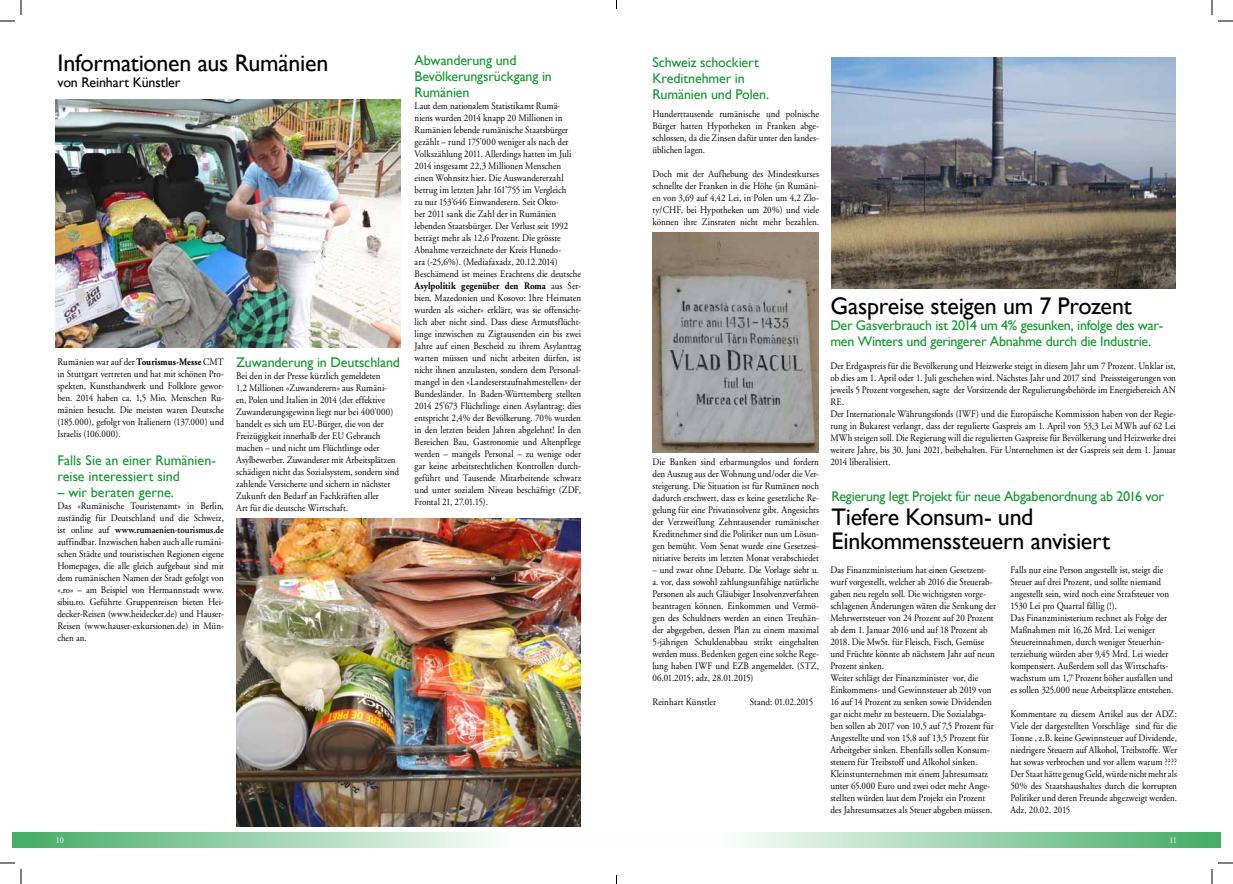
<style>
.page{position:relative;width:1233px;height:884px;background:#fff}
.page>*{position:absolute;margin:0;border:0;box-sizing:border-box;transform-origin:0 0}
.t1{font:24px/24px "Gill Sans";letter-spacing:-.015em;color:#000}
.t2{font:14px/16px "Gill Sans";letter-spacing:-.015em;color:#0e982c}
.t3{font:14px "Gill Sans";letter-spacing:-.01em;color:#000}
.t4{font:14px "Gill Sans";letter-spacing:.005em;color:#0e982c}
.t5{font:10px/12px "Adobe Garamond";color:#000;text-align:justify;scale:.9 1}
.t6{font:9px "Adobe Garamond";color:#fff;scale:.9 1}
.s1{font-weight:700}
.s2{font-weight:600}
</style>
<div class="page">
<svg style="left:12px;top:832px;width:479px;height:15px;background:#9bd2ad"></svg>
<svg style="left:743px;top:832px;width:477px;height:15px;background:#9cd2ad"></svg>
<img style="left:56px;top:99px;width:344px;height:248px">
<img style="left:236px;top:518px;width:344px;height:309px">
<img style="left:831px;top:57px;width:345px;height:231px">
<img style="left:652px;top:233px;width:167px;height:220px">
<svg style="left:1218px;top:20px;width:15px;height:2px"></svg>
<svg style="left:1218px;top:862px;width:15px;height:2px"></svg>
<svg style="left:0;top:0;width:22px;height:22px"></svg>
<svg style="left:0;top:862px;width:22px;height:22px"></svg>
<svg style="left:1211px;top:0;width:1px;height:15px"></svg>
<svg style="left:1211px;top:869px;width:1px;height:15px"></svg>
<h1 class="t1" style="left:58px;top:51px;width:272px">Informationen aus Rumänien</h1>
<h2 class="t3" style="left:58px;top:74px;width:124px">von Reinhart Künstler</h2>
<p class="t5" style="left:57px;top:356px;width:186px">Rumänien war auf der <span class="s1">Tourismus-Messe</span> CMT in Stuttgart vertreten und hat mit schönen Pro&shy;spekten, Kunsthandwerk und Folklore gewor&shy;ben. 2014 haben ca. 1,5 Mio. Menschen Ru&shy;mänien besucht. Die meisten waren Deutsche (185.000), gefolgt von Italienern (137.000) und Israelis (106.000).</p>
<h2 class="t2" style="left:57px;top:452px;width:160px">Falls Sie an einer Rumänien&shy;reise interessiert sind</h2>
<h2 class="t4" style="left:57px;top:484px;width:118px">– wir beraten gerne.</h2>
<p class="t5" style="left:57px;top:500px;width:186px">Das «Rumänische Touristenamt» in Berlin, zuständig für Deutschland und die Schweiz, ist online auf <span class="s2">www.rumaenien-tourismus.de </span>auffindbar. Inzwischen haben auch alle rumäni&shy;schen Städte und touristischen Regionen eigene Homepages, die alle gleich aufgebaut sind mit dem rumänischen Namen der Stadt gefolgt von «.ro» – am Beispiel von Hermannstadt www. sibiu.ro. Geführte Gruppenreisen bieten Hei&shy;decker-Reisen (www.heidecker.de) und Hauser-Reisen (www.hauser-exkursionen.de) in Mün&shy;chen an.</p>
<h2 class="t2" style="left:236px;top:355px;width:165px">Zuwanderung in Deutschland</h2>
<p class="t5" style="left:236px;top:370px;width:183px;text-align:left">Bei den in der Presse kürzlich gemeldeten<br>1,2 Millionen «Zuwanderern» aus Rumäni&shy;en, Polen und Italien in 2014 (der effektive Zuwanderungsgewinn liegt nur bei 400’000) handelt es sich um EU-Bürger, die von der Freizügigkeit innerhalb der EU Gebrauch machen – und nicht um Flüchtlinge oder Asylbewerber. Zuwanderer mit Arbeitsplätzen schädigen nicht das Sozialsystem, sondern sind zahlende Versicherte und sichern in nächster Zukunft den Bedarf an Fachkräften aller<br>Art für die deutsche Wirtschaft.</p>
<h2 class="t2" style="left:414px;top:53px;width:139px">Abwanderung und<br>Bevölkerungsrückgang in<br>Rumänien</h2>
<p class="t5" style="left:414px;top:100px;width:186px;text-align:left">Laut dem nationalem Statistikamt Rumä-<br>niens wurden 2014 knapp 20 Millionen in Rumänien lebende rumänische Staatsbürger gezählt – rund 175’000 weniger als nach der Volkszählung 2011. Allerdings hatten im Juli 2014 insgesamt 22,3 Millionen Menschen einen Wohnsitz hier. Die Auswandererzahl betrug im letzten Jahr 161’755 im Vergleich<br>zu nur 153’646 Einwanderern. Seit Okto-<br>ber 2011 sank die Zahl der in Rumänien lebenden Staatsbürger. Der Verlust seit 1992 beträgt mehr als 12,6 Prozent. Die grösste Abnahme verzeichnete der Kreis Hunedo-<br>ara (-25,6%). (Mediafaxadz, 20.12.2014)<br>Beschämend ist meines Erachtens die deutsche <span class="s1">Asylpolitik gegenüber den Roma</span> aus Ser&shy;bien, Mazedonien und Kosovo: Ihre Heimaten wurden als «sicher» erklärt, was sie offensicht&shy;lich aber nicht sind. Dass diese Armutsflücht&shy;linge inzwischen zu Zigtausenden ein bis zwei Jahre auf einen Bescheid zu ihrem Asylantrag warten müssen und nicht arbeiten dürfen, ist nicht ihnen anzulasten, sondern dem Personal&shy;mangel in den «Landeserstaufnahmestellen» der Bundesländer. In Baden-Württemberg stellten 2014 25’673 Flüchtlinge einen Asylantrag; dies entspricht 2,4% der Bevölkerung. 70% wurden in den letzten beiden Jahren abgelehnt! In den Bereichen Bau, Gastronomie und Altenpflege werden – mangels Personal – zu wenige oder gar keine arbeitsrechtlichen Kontrollen durch&shy;geführt und Tausende Mitarbeitende schwarz und unter sozialem Niveau beschäftigt (ZDF, Frontal 21, 27.01.15).</p>
<h2 class="t2" style="left:652px;top:54px;width:118px">Schweiz schockiert<br>Kreditnehmer in<br>Rumänien und Polen.</h2>
<p class="t5" style="left:652px;top:108px;width:186px">Hunderttausende rumänische und polnische Bürger hatten Hypotheken in Franken abge&shy;schlossen, da die Zinsen dafür unter den landes&shy;üblichen lagen.</p>
<p class="t5" style="left:652px;top:168px;width:186px">Doch mit der Aufhebung des Mindestkurses schnellte der Franken in die Höhe (in Rumäni&shy;en von 3,69 auf 4,42 Lei, in Polen um 4,2 Zlo&shy;ty/CHF, bei Hypotheken um 20%) und viele können ihre Zinsraten nicht mehr bezahlen.</p>
<p class="t5" style="left:652px;top:456px;width:186px">Die Banken sind erbarmungslos und fordern den Auszug aus der Wohnung und/oder die Ver&shy;steigerung. Die Situation ist für Rumänen noch dadurch erschwert, dass es keine gesetzliche Re&shy;gelung für eine Privatinsolvenz gibt. Angesichts der Verzweiflung Zehntausender rumänischer Kreditnehmer sind die Politiker nun um Lösun&shy;gen bemüht. Vom Senat wurde eine Gesetzesi&shy;nitiative bereits im letzten Monat verabschiedet</p>
<p class="t5" style="left:652px;top:564px;width:186px">– und zwar ohne Debatte. Die Vorlage sieht u. a. vor, dass sowohl zahlungsunfähige natürliche Personen als auch Gläubiger Insolvenzverfahren beantragen können. Einkommen und Vermö&shy;gen des Schuldners werden an einen Treuhän&shy;der abgegeben, dessen Plan zu einem maximal 5-jährigen Schuldenabbau strikt eingehalten werden muss. Bedenken gegen eine solche Rege&shy;lung haben IWF und EZB angemeldet. (STZ, 06.01.2015; adz, 28.01.2015)</p>
<p class="t5" style="left:652px;top:696px;width:72px">Reinhart Künstler</p>
<p class="t5" style="left:750px;top:696px;width:72px">Stand: 01.02.2015</p>
<h1 class="t1" style="left:830px;top:295px;width:303px">Gaspreise steigen um 7 Prozent</h1>
<h2 class="t2" style="left:830px;top:318px;width:334px">Der Gasverbrauch ist 2014 um 4% gesunken, infolge des war&shy;men Winters und geringerer Abnahme durch die Industrie.</h2>
<p class="t5" style="left:830px;top:360px;width:385px;text-align:left">Der Erdgaspreis für die Bevölkerung und Heizwerke steigt in diesem Jahr um 7 Prozent. Unklar ist, ob dies am 1. April oder 1. Juli geschehen wird. Nächstes Jahr und 2017 sind Preissteigerungen von jeweils 5 Prozent vorgesehen, sagte der Vorsitzende der Regulierungsbehörde im Energiebereich AN RE.<br>Der Internationale Währungsfonds (IWF) und die Europäische Kommission haben von der Regie&shy;rung in Bukarest verlangt, dass der regulierte Gaspreis am 1. April von 53,3 Lei MWh auf 62 Lei MWh steigen soll. Die Regierung will die regulierten Gaspreise für Bevölkerung und Heizwerke drei weitere Jahre, bis 30. Juni 2021, beibehalten. Für Unternehmen ist der Gaspreis seit dem 1. Januar 2014 liberalisiert.</p>
<h2 class="t2" style="left:831px;top:489px;width:334px">Regierung legt Projekt für neue Abgabenordnung ab 2016 vor</h2>
<h1 class="t1" style="left:831px;top:505px;width:280px">Tiefere Konsum- und<br>Einkommenssteuern anvisiert</h1>
<p class="t5" style="left:830px;top:564px;width:186px;text-align:left">Das Finanzministerium hat einen Gesetzent&shy;wurf vorgestellt, welcher ab 2016 die Steuerab&shy;gaben neu regeln soll. Die wichtigsten vorge&shy;schlagenen Änderungen wären die Senkung der Mehrwertsteuer von 24 Prozent auf 20 Prozent ab dem 1. Januar 2016 und auf 18 Prozent ab 2018. Die MwSt. für Fleisch, Fisch, Gemüse und Früchte könnte ab nächstem Jahr auf neun Prozent sinken.<br>Weiter schlägt der Finanzminister vor, die Einkommens- und Gewinnsteuer ab 2019 von 16 auf 14 Prozent zu senken sowie Dividenden gar nicht mehr zu besteuern. Die Sozialabga&shy;ben sollen ab 2017 von 10,5 auf 7,5 Prozent für Angestellte und von 15,8 auf 13,5 Prozent für Arbeitgeber sinken. Ebenfalls sollen Konsum&shy;steuern für Treibstoff und Alkohol sinken.<br>Kleinstunternehmen mit einem Jahresumsatz unter 65.000 Euro und zwei oder mehr Ange&shy;stellten würden laut dem Projekt ein Prozent des Jahresumsatzes als Steuer abgeben müssen.</p>
<p class="t5" style="left:1010px;top:564px;width:182px;text-align:left">Falls nur eine Person angestellt ist, steigt die Steuer auf drei Prozent, und sollte niemand angestellt sein, wird noch eine Strafsteuer von 1530 Lei pro Quartal fällig (!).<br>Das Finanzministerium rechnet als Folge der Maßnahmen mit 16,26 Mrd. Lei weniger Steuereinnahmen, durch weniger Steuerhin&shy;terziehung würden aber 9,45 Mrd. Lei wieder kompensiert. Außerdem soll das Wirtschafts&shy;wachstum um 1,7 Prozent höher ausfallen und es sollen 325.000 neue Arbeitsplätze entstehen.</p>
<p class="t5" style="left:1010px;top:708px;width:186px">Kommentare zu diesem Artikel aus der ADZ:<br>Viele der dargestellten Vorschläge sind für die Tonne , z.B. keine Gewinnsteuer auf Dividende, niedrigere Steuern auf Alkohol, Treibstoffe. Wer hat sowas verbrochen und vor allem warum ????<br>Der Staat hätte genug Geld, würde nicht mehr als 50% des Staatshaushaltes durch die korrupten Politiker und deren Freunde abgezweigt werden.<br>Adz, 20.02. 2015</p>
<p class="t6" style="left:56px;top:836px;width:10px">10</p>
<p class="t6" style="left:1169px;top:835px;width:10px">11</p>
</div>
